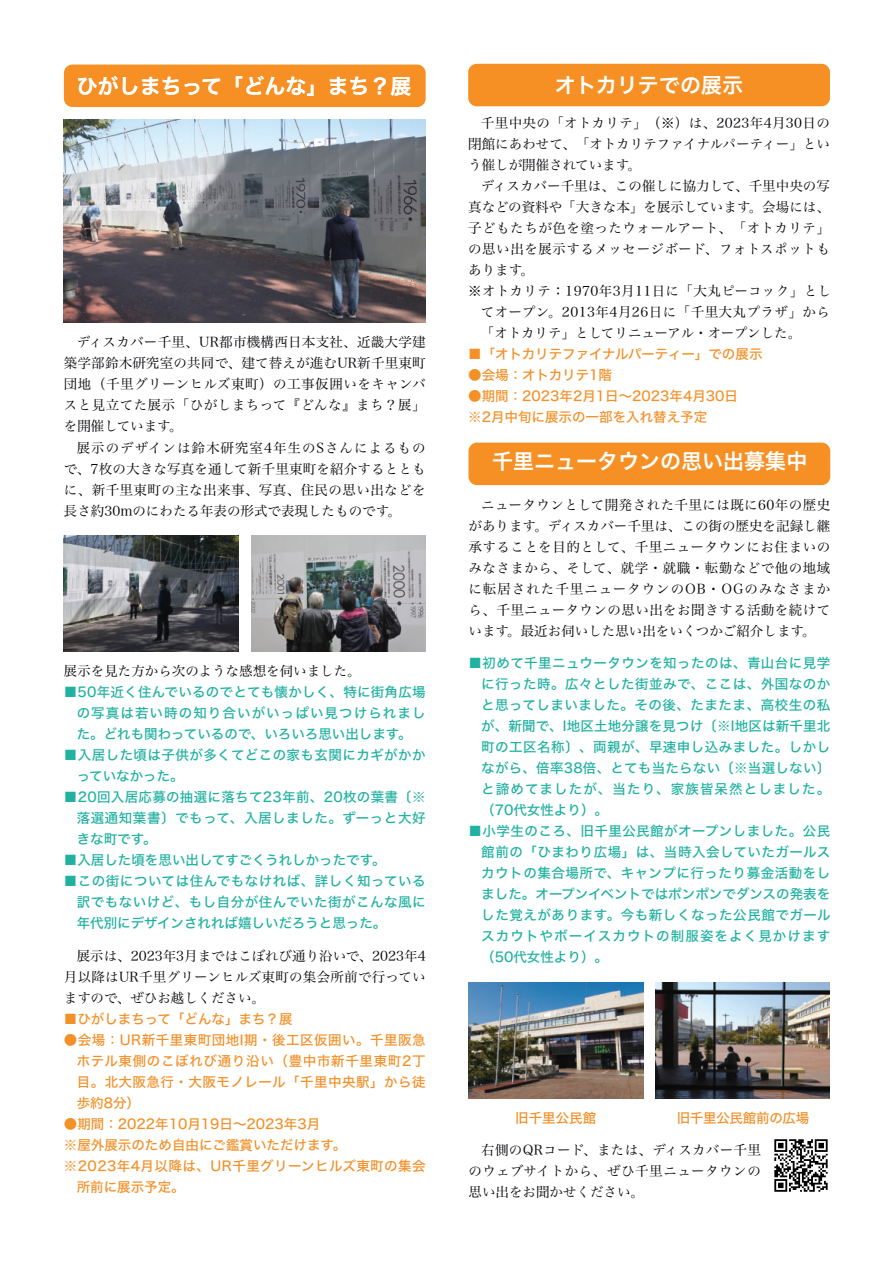
<style>
.page{position:relative;width:894px;height:1263px;background:#fff}
.page>*{position:absolute;margin:0;border:0;box-sizing:border-box;transform-origin:0 0}
.t1{font:21px "Hiragino Sans W6";color:#fff}
.t2{font:13.5px/21px "Hira Min Pro N W3";letter-spacing:.005em;color:#070408;text-align:justify}
.t3{font:13.5px/21px "Hiragino Sans W5";letter-spacing:.03em;color:#20b1a1;text-align:justify}
.t4{font:13.5px/21px "Hiragino Sans W5";color:#f39028;text-align:justify}
.t5{font:13.5px "Hira Min Pro N W3";letter-spacing:.04em;color:#070408}
.t6{font:13.5px "Hira Min Pro N W3";letter-spacing:.03em;color:#070408}
.t7{font:13.5px "Hiragino Sans W5";letter-spacing:.035em;color:#f39028}
.t8{font:13.5px "Hira Min Pro N W3";letter-spacing:.035em;color:#070408}
.t9{font:13.5px "Hiragino Sans W5";color:#20b1a1}
.t10{font:13.5px "Hiragino Sans W5";letter-spacing:-.02em;color:#f39028}
</style>
<div class="page">
<img style="left:64px;top:119px;width:361px;height:203px">
<div style="left:468px;top:443px;width:361px;height:42px;background:#f69025;border-radius:8px"></div>
<div style="left:64px;top:65px;width:361px;height:42px;background:#f69025;border-radius:8px"></div>
<img style="left:774px;top:1139px;width:54px;height:53px">
<img style="left:64px;top:535px;width:174px;height:116px">
<img style="left:251px;top:535px;width:174px;height:116px">
<img style="left:468px;top:982px;width:174px;height:116px">
<img style="left:655px;top:982px;width:174px;height:116px">
<div style="left:468px;top:64px;width:361px;height:42px;background:#f69025;border-radius:8px"></div>
<h1 class="t1" style="left:77px;top:75px;width:336px">ひがしまちって「どんな」まち？展</h1>
<h1 class="t1" style="left:554px;top:74px;width:190px">オトカリテでの展示</h1>
<p class="t2" style="left:468px;top:112px;width:363px;text-indent:13px">千里中央の「オトカリテ」（※）は、2023年4月30日の閉館にあわせて、「オトカリテファイナルパーティー」という催しが開催されています。</p>
<p class="t2" style="left:481px;top:175px;width:350px">ディスカバー千里は、この催しに協力して、千里中央の写</p>
<p class="t2" style="left:468px;top:196px;width:363px">真などの資料や「大きな本」を展示しています。会場には、</p>
<p class="t5" style="left:468px;top:221px;width:363px">子どもたちが色を塗ったウォールアート、「オトカリテ」</p>
<p class="t5" style="left:468px;top:242px;width:363px">の思い出を展示するメッセージボード、フォトスポットも</p>
<p class="t2" style="left:468px;top:259px;width:67px">あります。</p>
<p class="t6" style="left:468px;top:284px;width:364px">※オトカリテ：1970年3月11日に「大丸ピーコック」とし</p>
<p class="t8" style="left:481px;top:305px;width:350px">てオープン。2013年4月26日に「千里大丸プラザ」から</p>
<p class="t2" style="left:481px;top:322px;width:321px">「オトカリテ」としてリニューアル・オープンした。</p>
<p class="t4" style="left:468px;top:343px;width:296px">■「オトカリテファイナルパーティー」での展示</p>
<p class="t4" style="left:468px;top:364px;width:145px">●会場：オトカリテ1階</p>
<p class="t4" style="left:468px;top:385px;width:271px">●期間：2023年2月1日〜2023年4月30日※2月中旬に展示の一部を入れ替え予定</p>
<p class="t2" style="left:64px;top:332px;width:363px;text-indent:13px">ディスカバー千里、UR都市機構西日本支社、近畿大学建築学部鈴木研究室の共同で、建て替えが進むUR新千里東町団地（千里グリーンヒルズ東町）の工事仮囲いをキャンバスと見立てた展示「ひがしまちって『どんな』まち？展」を開催しています。</p>
<p class="t2" style="left:64px;top:437px;width:363px;text-indent:13px">展示のデザインは鈴木研究室4年生のSさんによるもので、7枚の大きな写真を通して新千里東町を紹介するとともに、新千里東町の主な出来事、写真、住民の思い出などを長さ約30mのにわたる年表の形式で表現したものです。</p>
<h1 class="t1" style="left:492px;top:451px;width:317px">千里ニュータウンの思い出募集中</h1>
<p class="t2" style="left:468px;top:494px;width:363px;text-indent:13px">ニュータウンとして開発された千里には既に60年の歴史があります。ディスカバー千里は、この街の歴史を記録し継承することを目的として、千里ニュータウンにお住まいのみなさまから、そして、就学・就職・転勤などで他の地域に転居された千里ニュータウンのOB・OGのみなさまから、千里ニュータウンの思い出をお聞きする活動を続けています。最近お伺いした思い出をいくつかご紹介します。</p>
<p class="t2" style="left:64px;top:661px;width:298px">展示を見た方から次のような感想を伺いました。</p>
<p class="t3" style="left:77px;top:682px;width:350px;text-indent:-13px">■50年近く住んでいるのでとても懐かしく、特に街角広場の写真は若い時の知り合いがいっぱい見つけられました。どれも関わっているので、いろいろ思い出します。</p>
<p class="t3" style="left:77px;top:745px;width:350px;text-indent:-13px">■入居した頃は子供が多くてどこの家も玄関にカギがかかっていなかった。</p>
<p class="t3" style="left:77px;top:787px;width:350px;text-indent:-13px">■20回入居応募の抽選に落ちて23年前、20枚の葉書〔※落選通知葉書〕でもって、入居しました。ずーっと大好きな町です。</p>
<p class="t9" style="left:64px;top:853px;width:323px">■入居した頃を思い出してすごくうれしかったです。</p>
<p class="t3" style="left:77px;top:871px;width:350px;text-indent:-13px">■この街については住んでもなければ、詳しく知っている訳でもないけど、もし自分が住んでいた街がこんな風に年代別にデザインされれば嬉しいだろうと思った。</p>
<p class="t2" style="left:64px;top:946px;width:363px;text-indent:13px">展示は、2023年3月まではこぼれび通り沿いで、2023年4月以降はUR千里グリーンヒルズ東町の集会所前で行っていますので、ぜひお越しください。</p>
<p class="t4" style="left:64px;top:1009px;width:230px">■ひがしまちって「どんな」まち？展</p>
<p class="t4" style="left:77px;top:1030px;width:350px;text-indent:-13px">●会場：UR新千里東町団地I期・後工区仮囲い。千里阪急ホテル東側のこぼれび通り沿い（豊中市新千里東町2丁目。北大阪急行・大阪モノレール「千里中央駅」から徒歩約8分）</p>
<p class="t4" style="left:64px;top:1114px;width:258px">●期間：2022年10月19日〜2023年3月</p>
<p class="t4" style="left:64px;top:1135px;width:284px">※屋外展示のため自由にご鑑賞いただけます。</p>
<p class="t7" style="left:64px;top:1159px;width:363px">※2023年4月以降は、UR千里グリーンヒルズ東町の集会</p>
<p class="t4" style="left:77px;top:1177px;width:109px">所前に展示予定。</p>
<p class="t3" style="left:481px;top:652px;width:350px;text-indent:-13px">■初めて千里ニュウータウンを知ったのは、青山台に見学に行った時。広々とした街並みで、ここは、外国なのかと思ってしまいました。その後、たまたま、高校生の私が、新聞で、I地区土地分譲を見つけ〔※I地区は新千里北町の工区名称〕、両親が、早速申し込みました。しかしながら、倍率38倍、とても当たらない〔※当選しない〕と諦めてましたが、当たり、家族皆呆然としました。（70代女性より）。</p>
<p class="t3" style="left:481px;top:820px;width:351px;text-indent:-13px">■小学生のころ、旧千里公民館がオープンしました。公民館前の「ひまわり広場」は、当時入会していたガールスカウトの集合場所で、キャンプに行ったり募金活動をしました。オープンイベントではポンポンでダンスの発表をした覚えがあります。今も新しくなった公民館でガールスカウトやボーイスカウトの制服姿をよく見かけます（50代女性より）。</p>
<p class="t4" style="left:515px;top:1108px;width:82px">旧千里公民館</p>
<p class="t10" style="left:676px;top:1111px;width:134px">旧千里公民館前の広場</p>
<p class="t2" style="left:468px;top:1139px;width:294px;text-indent:13px">右側のQRコード、または、ディスカバー千里のウェブサイトから、ぜひ千里ニュータウンの思い出をお聞かせください。</p>
</div>
